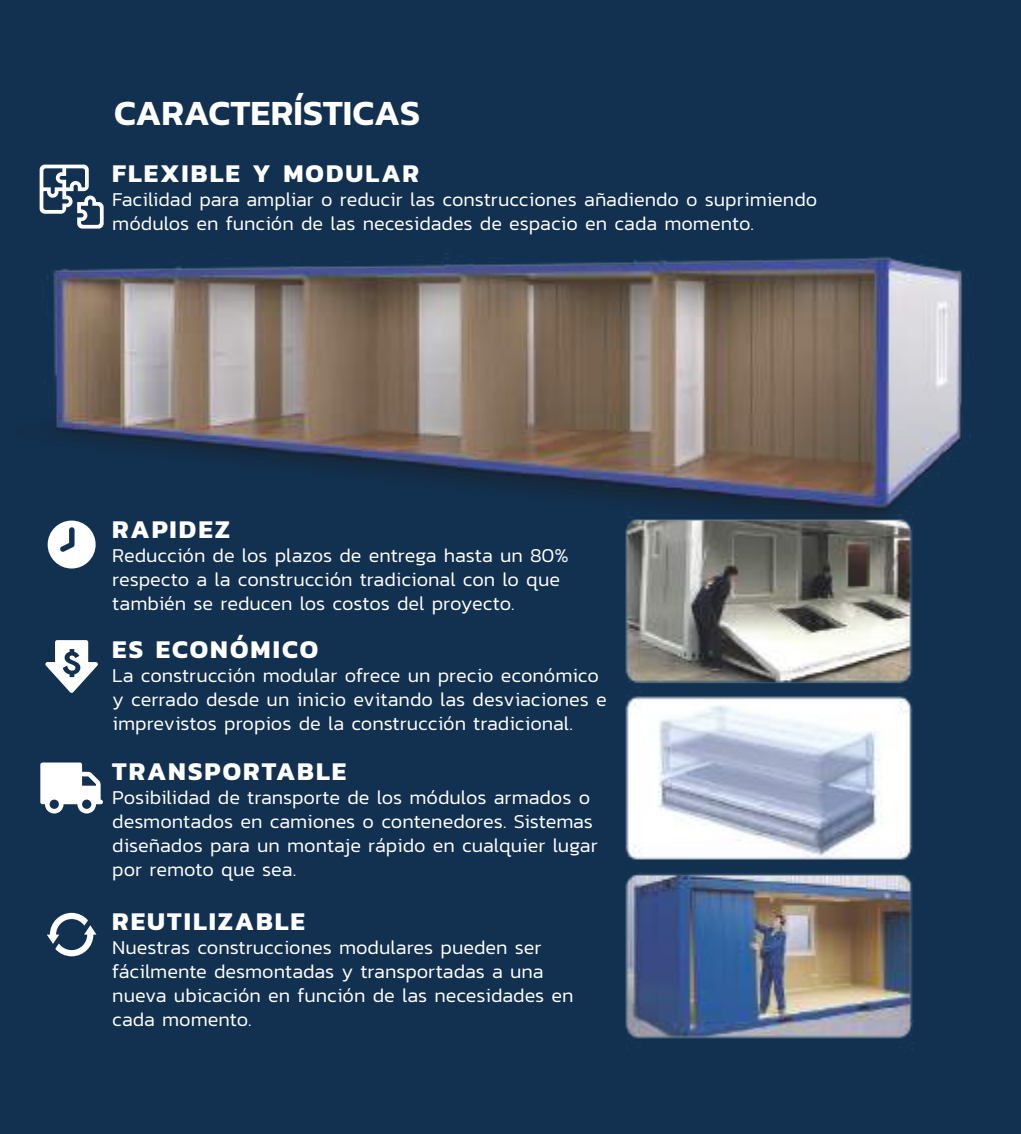
<style>
.page{position:relative;width:1021px;height:1134px;background:#fff}
.page>*{position:absolute;margin:0;border:0;box-sizing:border-box;transform-origin:0 0}
.t1{font:600 36px "Kanit";color:#fff}
.t2{font:700 26px "Kanit";letter-spacing:.075em;color:#fff}
.t3{font:300 20px/24px "Kanit";color:#fff}
</style>
<div class="page">
<div style="left:0;top:0;width:1020px;height:1134px;background:#123151"></div>
<div style="left:1012px;top:567px;width:8px;height:567px;background:#123151"></div>
<img style="left:0;top:221px;width:986px;height:346px">
<svg style="left:40px;top:165px;width:64px;height:64px"></svg>
<svg style="left:40px;top:762px;width:63px;height:51px"></svg>
<svg style="left:45px;top:640px;width:54px;height:53px"></svg>
<svg style="left:48px;top:521px;width:48px;height:48px"></svg>
<svg style="left:47px;top:913px;width:49px;height:43px"></svg>
<img style="left:610px;top:491px;width:315px;height:574px">
<h1 class="t1" style="left:114px;top:86px;width:307px">CARACTERÍSTICAS</h1>
<h2 class="t2" style="left:112px;top:153px;width:308px">FLEXIBLE Y MODULAR</h2>
<p class="t3" style="left:112px;top:187px;width:706px">Facilidad para ampliar o reducir las construcciones añadiendo o suprimiendo módulos en función de las necesidades de espacio en cada momento.</p>
<h2 class="t2" style="left:112px;top:509px;width:119px">RAPIDEZ</h2>
<p class="t3" style="left:112px;top:543px;width:458px">Reducción de los plazos de entrega hasta un 80% respecto a la construcción tradicional con lo que también se reducen los costos del proyecto.</p>
<h2 class="t2" style="left:112px;top:629px;width:207px">ES ECONÓMICO</h2>
<p class="t3" style="left:112px;top:663px;width:496px">La construcción modular ofrece un precio económico y cerrado desde un inicio evitando las desviaciones e imprevistos propios de la construcción tradicional.</p>
<h2 class="t2" style="left:112px;top:751px;width:235px">TRANSPORTABLE</h2>
<p class="t3" style="left:112px;top:785px;width:487px">Posibilidad de transporte de los módulos armados o desmontados en camiones o contenedores. Sistemas diseñados para un montaje rápido en cualquier lugar por remoto que sea.</p>
<h2 class="t2" style="left:112px;top:901px;width:194px">REUTILIZABLE</h2>
<p class="t3" style="left:112px;top:935px;width:463px">Nuestras construcciones modulares pueden ser fácilmente desmontadas y transportadas a una nueva ubicación en función de las necesidades en cada momento.</p>
</div>
